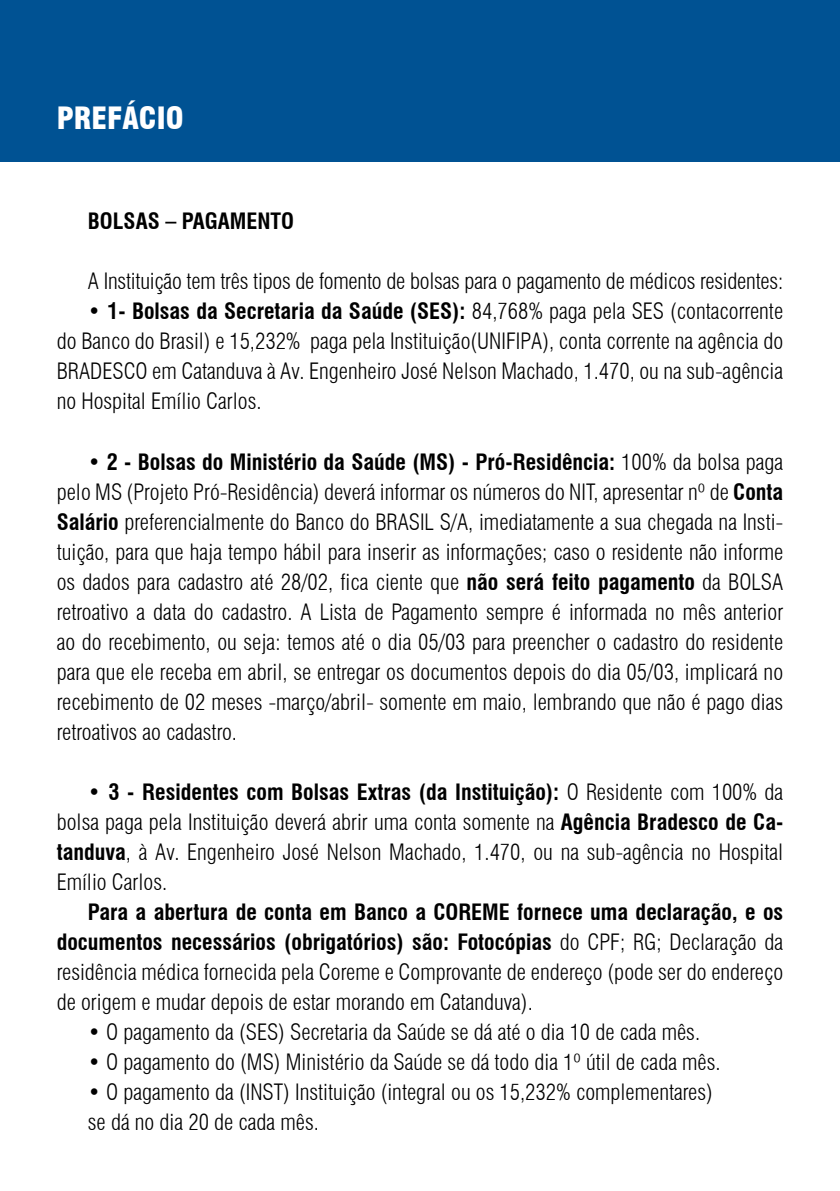
<style>
.page{position:relative;width:840px;height:1191px;background:#fff}
.page>*{position:absolute;margin:0;border:0;box-sizing:border-box;transform-origin:0 0}
.t1{font:900 condensed 30px "Swiss 721 BT";color:#fff}
.t2{font:300 condensed 22px/30px "Swiss 721 BT";color:#000;text-align:justify}
.t3{font:700 condensed 22px "Swiss 721 BT";color:#000}
.s1{font-weight:700}
</style>
<div class="page">
<div style="left:0;top:0;width:839px;height:161px;background:#005293"></div>
<h1 class="t1" style="left:57px;top:100px;width:128px">PREFÁCIO</h1>
<p class="t3" style="left:88px;top:208px;width:207px">BOLSAS – PAGAMENTO</p>
<p class="t2" style="left:88px;top:266px;width:696px">A Instituição tem três tipos de fomento de bolsas para o pagamento de médicos residentes:</p>
<p class="t2" style="left:57px;top:296px;width:727px;text-indent:31px">• <span class="s1">1- Bolsas da Secretaria da Saúde (SES):</span> 84,768% paga pela SES (contacorrente do Banco do Brasil) e 15,232% paga pela Instituição(UNIFIPA), conta corrente na agência do BRADESCO em Catanduva à Av. Engenheiro José Nelson Machado, 1.470, ou na sub-agência no Hospital Emílio Carlos.</p>
<p class="t2" style="left:57px;top:446px;width:727px;text-indent:31px">• <span class="s1">2 - Bolsas do Ministério da Saúde (MS) - Pró-Residência:</span> 100% da bolsa paga pelo MS (Projeto Pró-Residência) deverá informar os números do NIT, apresentar nº de <span class="s1">Conta Salário</span> preferencialmente do Banco do BRASIL S/A, imediatamente a sua chegada na Insti&shy;tuição, para que haja tempo hábil para inserir as informações; caso o residente não informe os dados para cadastro até 28/02, fica ciente que <span class="s1">não será feito pagamento</span> da BOLSA retroativo a data do cadastro. A Lista de Pagamento sempre é informada no mês anterior ao do recebimento, ou seja: temos até o dia 05/03 para preencher o cadastro do residente para que ele receba em abril, se entregar os documentos depois do dia 05/03, implicará no recebimento de 02 meses -março/abril- somente em maio, lembrando que não é pago dias retroativos ao cadastro.</p>
<p class="t2" style="left:57px;top:776px;width:727px;text-indent:31px"><span class="s1">• 3 - Residentes com Bolsas Extras (da Instituição):</span> O Residente com 100% da bolsa paga pela Instituição deverá abrir uma conta somente na <span class="s1">Agência Bradesco de Ca&shy;tanduva</span>, à Av. Engenheiro José Nelson Machado, 1.470, ou na sub-agência no Hospital Emílio Carlos.</p>
<p class="t2" style="left:57px;top:896px;width:727px;text-indent:31px"><span class="s1">Para a abertura de conta em Banco a COREME fornece uma declaração, e os documentos necessários (obrigatórios) são: Fotocópias</span> do CPF; RG; Declaração da residência médica fornecida pela Coreme e Comprovante de endereço (pode ser do endereço de origem e mudar depois de estar morando em Catanduva).</p>
<p class="t2" style="left:88px;top:1016px;width:613px">• O pagamento da (SES) Secretaria da Saúde se dá até o dia 10 de cada mês.</p>
<p class="t2" style="left:88px;top:1046px;width:633px">• O pagamento do (MS) Ministério da Saúde se dá todo dia 1º útil de cada mês.</p>
<p class="t2" style="left:88px;top:1076px;width:626px">• O pagamento da (INST) Instituição (integral ou os 15,232% complementares) se dá no dia 20 de cada mês.</p>
</div>
